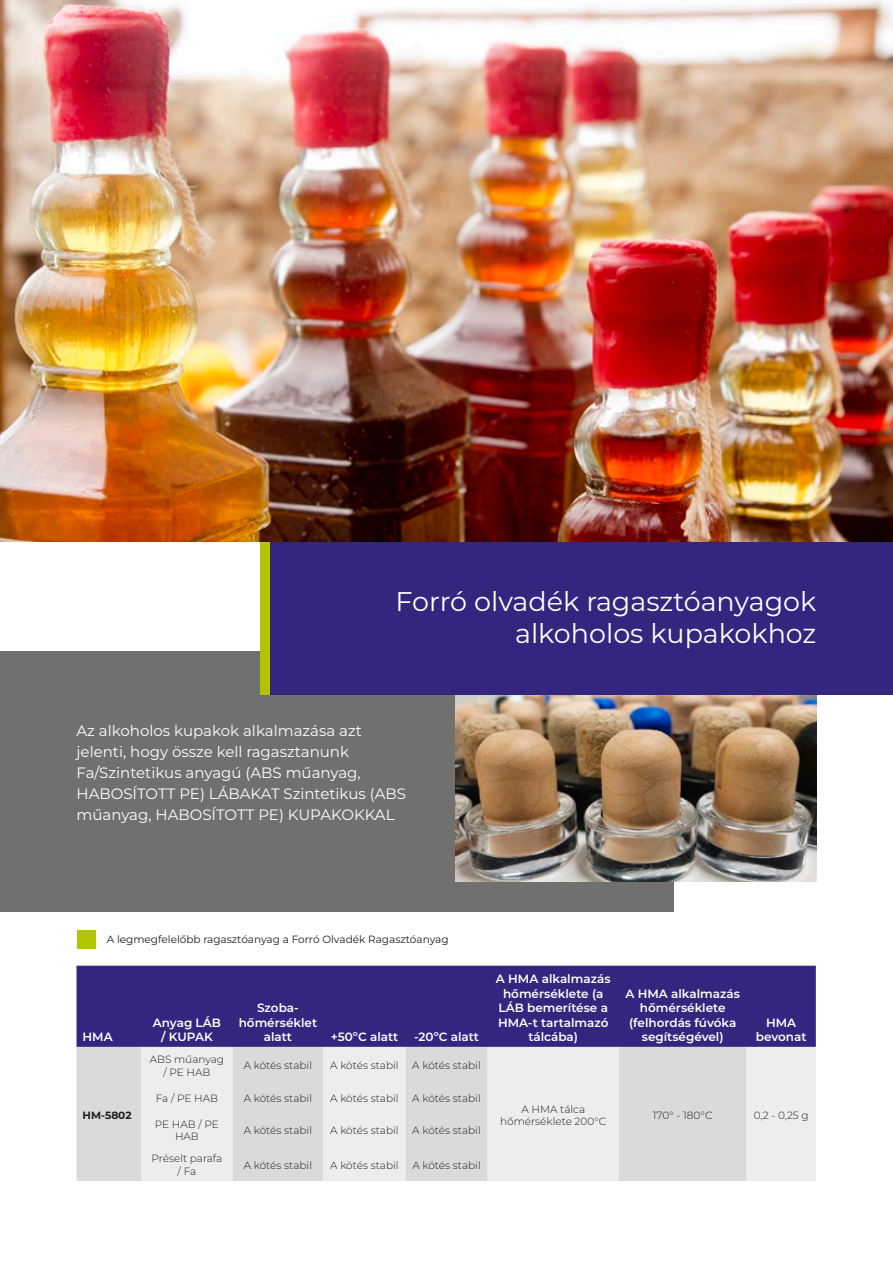
<style>
.page{position:relative;width:893px;height:1263px;background:#fff}
.page>*{position:absolute;margin:0;border:0;box-sizing:border-box;transform-origin:0 0}
.t1{font:27px/32.4px "Montserrat";color:#fff;text-align:right}
.t2{font:15px/21px "Montserrat";color:#fff}
.t3{font:600 12px/14.4px "Montserrat";color:#fff;text-align:center}
.t4{font:300 10.5px/12.6px "Montserrat";color:#1d1d1b;text-align:center}
.t5{font:10.5px "Montserrat";color:#1d1d1b}
.t6{font:700 10.5px "Montserrat";color:#1d1d1b}
</style>
<div class="page">
<div style="left:0;top:651px;width:673px;height:260px;background:#70706f"></div>
<img style="left:455px;top:695px;width:361px;height:187px">
<div style="left:270px;top:542px;width:623px;height:153px;background:#33267f"></div>
<div style="left:260px;top:542px;width:10px;height:153px;background:#b1c503"></div>
<img style="left:0;top:0;width:893px;height:542px">
<div style="left:77px;top:966px;width:739px;height:81px;background:#33267f"></div>
<div style="left:77px;top:1047px;width:64px;height:134px;background:#dadada"></div>
<svg style="left:141px;top:1047px;width:675px;height:134px;background:#e4e4e4"></svg>
<div style="left:77px;top:930px;width:18px;height:19px;background:#b1c503"></div>
<h1 class="t1" style="left:396px;top:584px;width:422px">Forró olvadék ragasztóanyagok alkoholos kupakokhoz</h1>
<h2 class="t2" style="left:77px;top:719px;width:331px">Az alkoholos kupakok alkalmazása azt jelenti, hogy össze kell ragasztanunk Fa/Szintetikus anyagú (ABS műanyag, HABOSÍTOTT PE) LÁBAKAT Szintetikus (ABS műanyag, HABOSÍTOTT PE) KUPAKOKKAL</h2>
<p class="t5" style="left:107px;top:931px;width:343px">A legmegfelelőbb ragasztóanyag a Forró Olvadék Ragasztóanyag</p>
<p class="t3" style="left:83px;top:1029px;width:32px">HMA</p>
<p class="t6" style="left:83px;top:1108px;width:51px">HM-5802</p>
<p class="t3" style="left:153px;top:1014px;width:70px">Anyag LÁB / KUPAK</p>
<p class="t3" style="left:239px;top:1000px;width:80px">Szoba&shy;hőmérséklet alatt</p>
<p class="t3" style="left:331px;top:1029px;width:69px">+50ºC alatt</p>
<p class="t3" style="left:414px;top:1029px;width:66px">-20ºC alatt</p>
<p class="t4" style="left:150px;top:1053px;width:76px">ABS műanyag / PE HAB</p>
<p class="t4" style="left:244px;top:1059px;width:70px">A kötés stabil</p>
<p class="t4" style="left:330px;top:1059px;width:70px">A kötés stabil</p>
<p class="t4" style="left:412px;top:1059px;width:70px">A kötés stabil</p>
<p class="t4" style="left:156px;top:1091px;width:64px">Fa / PE HAB</p>
<p class="t4" style="left:244px;top:1091px;width:70px">A kötés stabil</p>
<p class="t4" style="left:330px;top:1091px;width:70px">A kötés stabil</p>
<p class="t4" style="left:412px;top:1091px;width:70px">A kötés stabil</p>
<p class="t4" style="left:155px;top:1117px;width:66px">PE HAB / PE<br>HAB</p>
<p class="t4" style="left:244px;top:1123px;width:70px">A kötés stabil</p>
<p class="t4" style="left:330px;top:1123px;width:70px">A kötés stabil</p>
<p class="t4" style="left:412px;top:1123px;width:70px">A kötés stabil</p>
<p class="t4" style="left:152px;top:1152px;width:72px">Préselt parafa / Fa</p>
<p class="t4" style="left:244px;top:1158px;width:70px">A kötés stabil</p>
<p class="t4" style="left:330px;top:1158px;width:70px">A kötés stabil</p>
<p class="t4" style="left:412px;top:1158px;width:70px">A kötés stabil</p>
<p class="t3" style="left:496px;top:971px;width:116px">A HMA alkalmazás hőmérséklete (a<br>LÁB bemerítése a<br>HMA-t tartalmazó tálcába)</p>
<p class="t3" style="left:625px;top:986px;width:116px">A HMA alkalmazás hőmérséklete (felhordás fúvóka segítségével)</p>
<p class="t3" style="left:756px;top:1014px;width:52px">HMA bevonat</p>
<p class="t4" style="left:500px;top:1102px;width:108px">A HMA tálca hőmérséklete 200°C</p>
<p class="t4" style="left:653px;top:1109px;width:61px">170° - 180°C</p>
<p class="t4" style="left:754px;top:1109px;width:56px">0,2 - 0,25 g</p>
</div>
